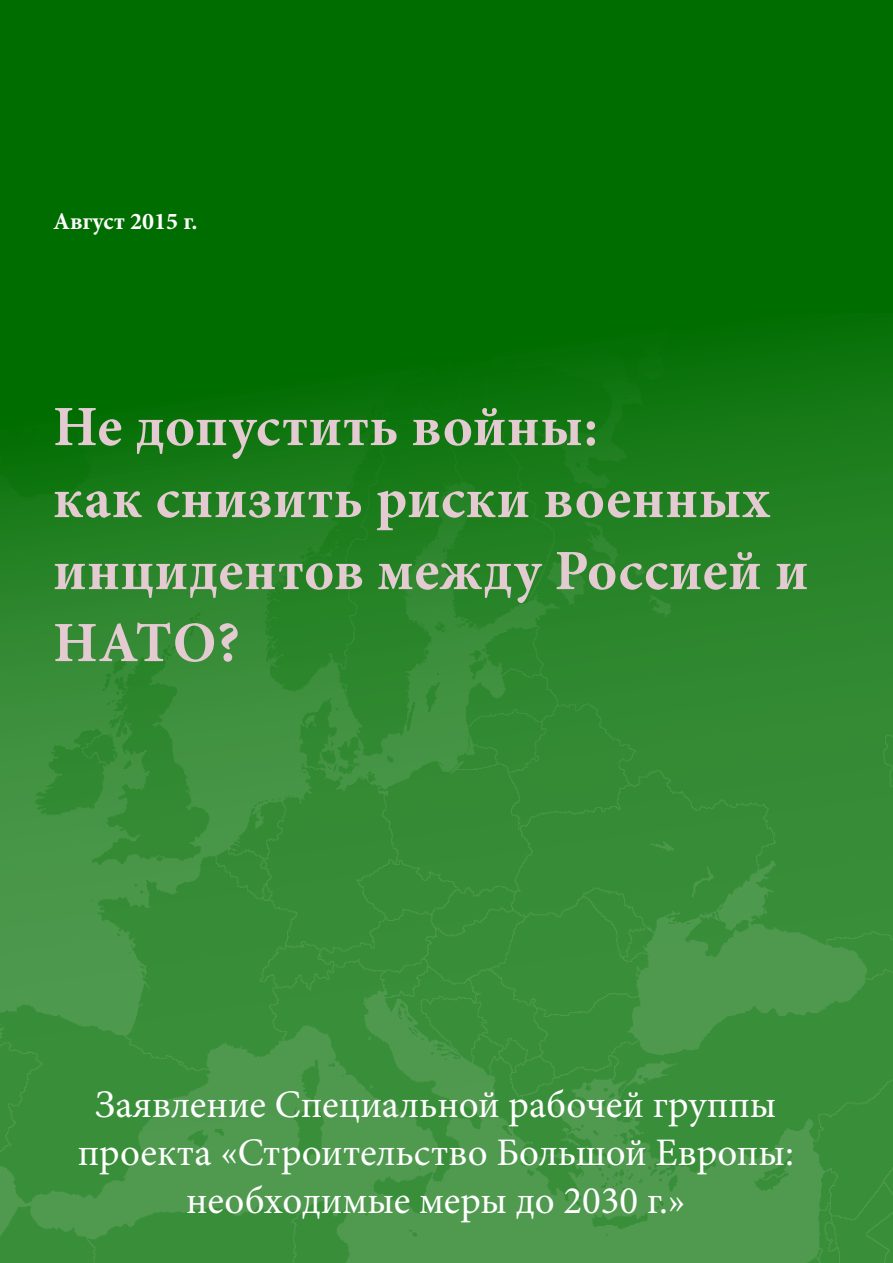
<style>
.page{position:relative;width:893px;height:1263px;background:#006d00}
.page>*{position:absolute;margin:0;border:0;box-sizing:border-box;transform-origin:0 0}
.t1{font:700 57px/72px "Minion Pro";letter-spacing:.01em;color:#e3cbd1}
.t2{font:39px/48px "Minion Pro";color:#fff;text-align:center}
.t3{font:700 24px "Minion Pro";color:#fff}
</style>
<div class="page">
<img style="left:0;top:338px;width:893px;height:925px">
<p class="t3" style="left:53px;top:204px;width:146px">Август 2015 г.</p>
<h1 class="t1" style="left:53px;top:390px;width:757px">Не допустить войны:<br>как снизить риски военных инцидентов между Россией и<br>НАТО?</h1>
<p class="t2" style="left:78px;top:1081px;width:718px">Заявление Специальной рабочей группы проекта «Строительство Большой Европы: необходимые меры до 2030 г.»</p>
</div>
